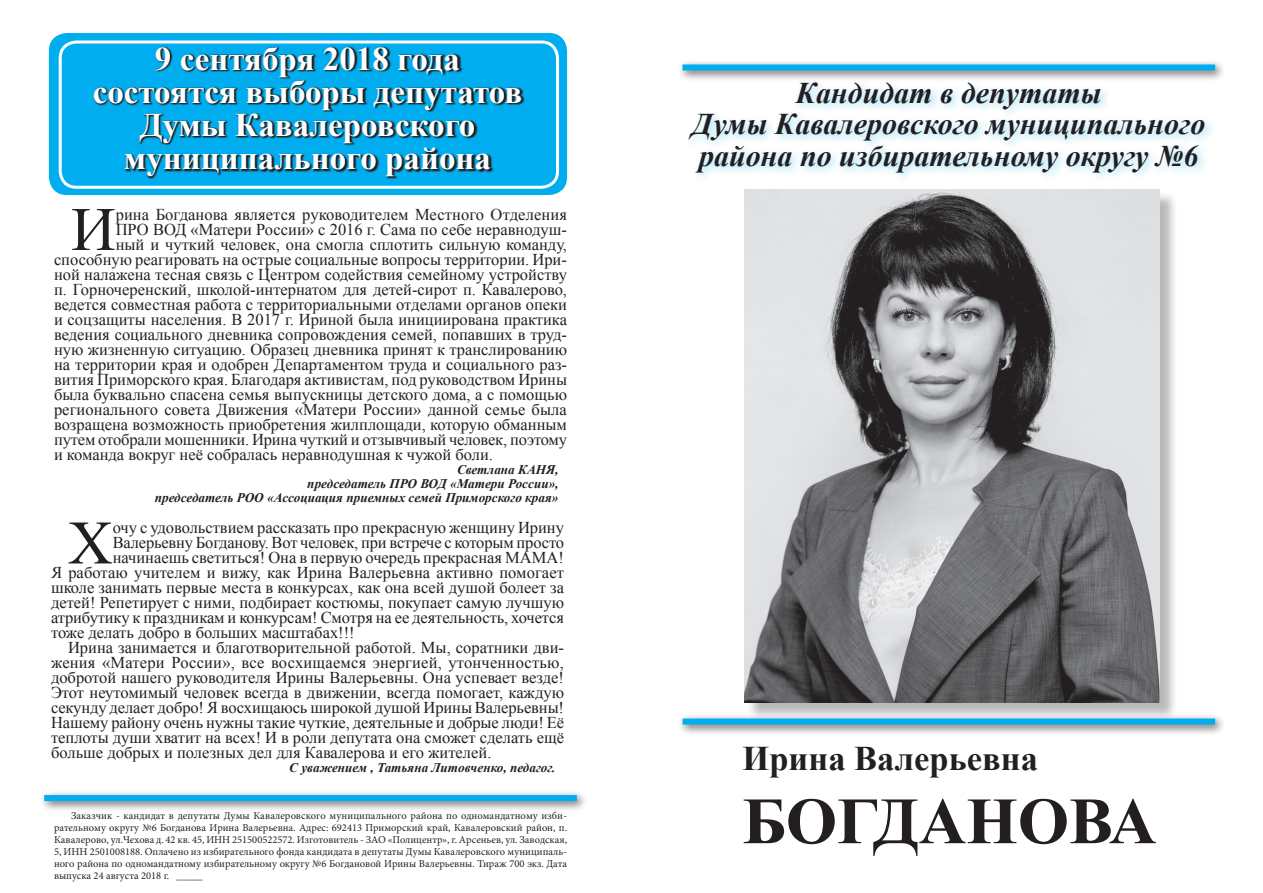
<style>
.page{position:relative;width:1263px;height:893px;background:#fff}
.page>*{position:absolute;margin:0;border:0;box-sizing:border-box;transform-origin:0 0}
._1_Заголовок{font:700 66px "Times New Roman";color:#231f20}
.Основной{font:61.8px "Times New Roman";color:#231f20}
._1_Заголовок-2{font:700 34.5px "Times New Roman";color:#231f20}
._1_Заголовок-3{font:700 33px/33px "Times New Roman";color:#fff;text-align:center}
._1_Заголовок-4{font:italic 700 30px/31.5px "Times New Roman";color:#231f20;text-align:center}
.Основной-2{font:16.5px/15px "Times New Roman";color:#231f20;text-align:justify}
._1_подпись{font:italic 700 13.2px "Times New Roman";color:#231f20}
.Основной-3{font:10.5px/12px "Minion Pro";color:#231f20;text-align:justify}
</style>
<div class="page">
<div style="left:678px;top:59px;width:548px;height:22px;background:#231f20;opacity:.75"></div>
<div style="left:682px;top:65px;width:533px;height:6px;background:#00aeef"></div>
<div style="left:678px;top:713px;width:548px;height:22px;background:#231f20;opacity:.75"></div>
<div style="left:682px;top:719px;width:533px;height:6px;background:#00aeef"></div>
<div style="left:40px;top:790px;width:548px;height:22px;background:#231f20;opacity:.75"></div>
<div style="left:44px;top:795px;width:533px;height:6px;background:#00aeef"></div>
<div style="left:685px;top:78px;width:530px;height:105px;background:#00aeef;opacity:.37"></div>
<div style="left:746px;top:191px;width:432px;height:530px;background:#231f20;opacity:.31"></div>
<img style="left:744px;top:189px;width:415px;height:513px">
<div style="left:49px;top:33px;width:518px;height:162px;background:#00aeef;border-radius:18px"></div>
<div style="left:59px;top:41px;width:500px;height:148px;border:3px solid #fff;border-radius:16px"></div>
<svg style="left:94px;top:47px;width:430px;height:132px"></svg>
<p class="_1_Заголовок-3" style="left:93px;top:41px;width:431px">9 сентября 2018 года состоятся выборы депутатов<br>Думы Кавалеровского муниципального района</p>
<p class="Основной" style="left:71px;top:188px;width:46px">И</p>
<p class="Основной-2" style="left:116px;top:207px;width:453px">рина Богданова является руководителем Местного Отделения</p>
<p class="Основной-2" style="left:116px;top:222px;width:453px">ПРО ВОД «Матери России» с 2016 г. Сама по себе неравнодуш-</p>
<p class="Основной-2" style="left:116px;top:237px;width:453px">ный и чуткий человек, она смогла сплотить сильную команду,</p>
<p class="Основной-2" style="left:54px;top:252px;width:514px">способную реагировать на острые социальные вопросы территории. Ири-</p>
<p class="Основной-2" style="left:54px;top:267px;width:515px">ной налажена тесная связь с Центром содействия семейному устройству</p>
<p class="Основной-2" style="left:54px;top:282px;width:515px">п. Горночеренский, школой-интернатом для детей-сирот п. Кавалерово,</p>
<p class="Основной-2" style="left:54px;top:297px;width:515px">ведется совместная работа с территориальными отделами органов опеки</p>
<p class="Основной-2" style="left:54px;top:312px;width:514px">и соцзащиты населения. В 2017 г. Ириной была инициирована практика</p>
<p class="Основной-2" style="left:54px;top:327px;width:514px">ведения социального дневника сопровождения семей, попавших в труд-</p>
<p class="Основной-2" style="left:54px;top:342px;width:515px">ную жизненную ситуацию. Образец дневника принят к транслированию</p>
<p class="Основной-2" style="left:54px;top:357px;width:514px">на территории края и одобрен Департаментом труда и социального раз-</p>
<p class="Основной-2" style="left:54px;top:372px;width:515px">вития Приморского края. Благодаря активистам, под руководством Ирины</p>
<p class="Основной-2" style="left:54px;top:387px;width:515px">была буквально спасена семья выпускницы детского дома, а с помощью</p>
<p class="Основной-2" style="left:54px;top:402px;width:514px">регионального совета Движения «Матери России» данной семье была</p>
<p class="Основной-2" style="left:54px;top:417px;width:514px">возращена возможность приобретения жилплощади, которую обманным</p>
<p class="Основной-2" style="left:54px;top:432px;width:515px">путем отобрали мошенники. Ирина чуткий и отзывчивый человек, поэтому</p>
<p class="Основной-2" style="left:54px;top:447px;width:440px">и команда вокруг неё собралась неравнодушная к чужой боли.</p>
<p class="_1_подпись" style="left:457px;top:460px;width:103px">Светлана КАНЯ,</p>
<p class="_1_подпись" style="left:307px;top:474px;width:253px">председатель ПРО ВОД «Матери России»,</p>
<p class="_1_подпись" style="left:155px;top:488px;width:405px">председатель РОО «Ассоциация приемных семей Приморского края»</p>
<p class="Основной" style="left:68px;top:501px;width:46px">Х</p>
<p class="Основной-2" style="left:113px;top:520px;width:453px">очу с удовольствием рассказать про прекрасную женщину Ирину</p>
<p class="Основной-2" style="left:113px;top:535px;width:453px">Валерьевну Богданову. Вот человек, при встрече с которым просто</p>
<p class="Основной-2" style="left:113px;top:550px;width:453px">начинаешь светиться! Она в первую очередь прекрасная МАМА!</p>
<p class="Основной-2" style="left:51px;top:565px;width:514px">Я работаю учителем и вижу, как Ирина Валерьевна активно помогает</p>
<p class="Основной-2" style="left:51px;top:580px;width:514px">школе занимать первые места в конкурсах, как она всей душой болеет за</p>
<p class="Основной-2" style="left:51px;top:595px;width:515px">детей! Репетирует с ними, подбирает костюмы, покупает самую лучшую</p>
<p class="Основной-2" style="left:51px;top:610px;width:514px">атрибутику к праздникам и конкурсам! Смотря на ее деятельность, хочется</p>
<p class="Основной-2" style="left:51px;top:625px;width:305px">тоже делать добро в больших масштабах!!!</p>
<p class="Основной-2" style="left:51px;top:640px;width:515px;text-indent:17px">Ирина занимается и благотворительной работой. Мы, соратники дви&shy;жения «Матери России», все восхищаемся энергией, утонченностью, добротой нашего руководителя Ирины Валерьевны. Она успевает везде!<br>Этот неутомимый человек всегда в движении, всегда помогает, каждую секунду делает добро! Я восхищаюсь широкой душой Ирины Валерьевны!<br>Нашему району очень нужны такие чуткие, деятельные и добрые люди! Её теплоты души хватит на всех! И в роли депутата она сможет сделать ещё больше добрых и полезных дел для Кавалерова и его жителей.</p>
<p class="_1_подпись" style="left:289px;top:759px;width:268px">С уважением , Татьяна Литовченко, педагог.</p>
<p class="Основной-3" style="left:54px;top:810px;width:515px;text-indent:17px">Заказчик - кандидат в депутаты Думы Кавалеровского муниципального района по одномандатному изби&shy;рательному округу №6 Богданова Ирина Валерьевна. Адрес: 692413 Приморский край, Кавалеровский район, п.<br>Кавалерово, ул.Чехова д. 42 кв. 45, ИНН 251500522572. Изготовитель - ЗАО «Полицентр», г. Арсеньев, ул. Заводская, 5, ИНН 2501008188. Оплачено из избирательного фонда кандидата в депутаты Думы Кавалеровского муниципаль&shy;ного района по одномандатному избирательному округу №6 Богдановой Ирины Валерьевны. Тираж 700 экз. Дата выпуска 24 августа 2018 г. _____</p>
<p class="_1_Заголовок-4" style="left:692px;top:76px;width:514px">Кандидат в депутаты<br>Думы Кавалеровского муниципального района по избирательному округу №6</p>
<p class="_1_Заголовок-2" style="left:742px;top:735px;width:297px">Ирина Валерьевна</p>
<p class="_1_Заголовок" style="left:742px;top:775px;width:415px">БОГДАНОВА</p>
</div>
